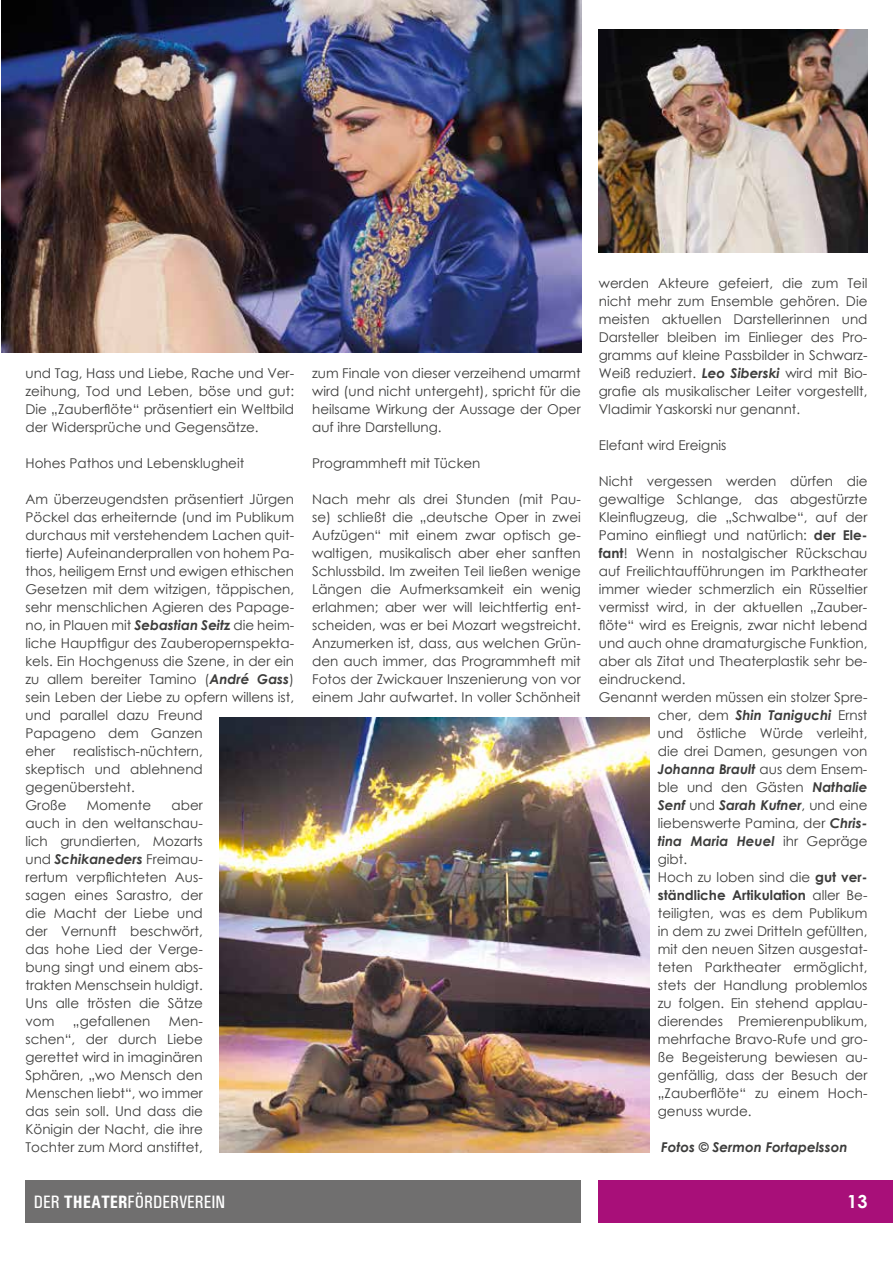
<style>
.page{position:relative;width:893px;height:1263px;background:#fff}
.page>*{position:absolute;margin:0;border:0;box-sizing:border-box;transform-origin:0 0}
.t1{font:500 condensed 18px "Univers";color:#fff}
.t2{font:700 18px "Century Gothic";color:#fff}
.t3{font:13.5px/18px "Century Gothic";color:#3c3c3b;text-align:justify}
.t4{font:italic 700 13.5px "Century Gothic";color:#3c3c3b}
.t5{font:700 13.5px "Century Gothic";color:#3c3c3b}
.s1{font-weight:700;font-style:italic}
.s2{font-weight:700}
.s3{font-weight:400;font-style:normal}
.s4{font-weight:400}
</style>
<div class="page">
<div style="left:599px;top:1180px;width:294px;height:42px;background:#a80f79"></div>
<div style="left:25px;top:1180px;width:556px;height:42px;background:#706f6f"></div>
<img style="left:599px;top:30px;width:268px;height:222px">
<img style="left:1px;top:0;width:581px;height:353px">
<img style="left:220px;top:717px;width:429px;height:435px">
<p class="t3" style="left:26px;top:364px;width:270px">und Tag, Hass und Liebe, Rache und Ver&shy;zeihung, Tod und Leben, böse und gut:<br>Die „Zauberflöte“ präsentiert ein Weltbild der Widersprüche und Gegensätze.</p>
<p class="t3" style="left:26px;top:454px;width:220px">Hohes Pathos und Lebensklugheit</p>
<p class="t3" style="left:26px;top:490px;width:270px;text-align:left">Am überzeugendsten präsentiert Jürgen Pöckel das erheiternde (und im Publikum durchaus mit verstehendem Lachen quit&shy;tierte) Aufeinanderprallen von hohem Pa&shy;thos, heiligem Ernst und ewigen ethischen Gesetzen mit dem witzigen, täppischen, sehr menschlichen Agieren des Papage&shy;no, in Plauen mit <span class="s1">Sebastian Seitz</span> die heim&shy;liche Hauptfigur des Zauberopernspekta&shy;kels. Ein Hochgenuss die Szene, in der ein zu allem bereiter Tamino (<span class="s1">André Gass</span>) sein Leben der Liebe zu opfern willens ist, und parallel dazu Freund<br>Papageno dem Ganzen<br>eher</p>
<p class="t3" style="left:26px;top:742px;width:179px;text-align:left;text-indent:48px">realistisch-nüchtern, skeptisch und ablehnend gegenübersteht.<br>Große</p>
<p class="t3" style="left:26px;top:796px;width:179px;text-indent:146px">aber auch in den weltanschau&shy;lich grundierten, Mozarts und <span class="s1">Schikaneders</span> Freimau&shy;rertum verpflichteten Aus&shy;sagen eines Sarastro, der die Macht der Liebe und der Vernunft beschwört, das hohe Lied der Verge&shy;bung singt und einem abs&shy;trakten Menschsein huldigt.<br>Uns alle trösten die Sätze vom</p>
<p class="t3" style="left:87px;top:796px;width:66px">Momente</p>
<p class="t3" style="left:73px;top:1012px;width:79px">„gefallenen</p>
<p class="t3" style="left:26px;top:1012px;width:179px;text-indent:143px">Men&shy;schen“, der durch Liebe gerettet wird in imaginären Sphären, „wo Mensch den Menschen liebt“, wo immer das sein soll. Und dass die Königin der Nacht, die ihre Tochter zum Mord anstiftet,</p>
<p class="t3" style="left:312px;top:364px;width:270px">zum Finale von dieser verzeihend umarmt wird (und nicht untergeht), spricht für die heilsame Wirkung der Aussage der Oper auf ihre Darstellung.</p>
<p class="t3" style="left:312px;top:454px;width:170px">Programmheft mit Tücken</p>
<p class="t3" style="left:312px;top:490px;width:270px">Nach mehr als drei Stunden (mit Pau&shy;se) schließt die „deutsche Oper in zwei Aufzügen“ mit einem zwar optisch ge&shy;waltigen, musikalisch aber eher sanften Schlussbild. Im zweiten Teil ließen wenige Längen die Aufmerksamkeit ein wenig erlahmen; aber wer will leichtfertig ent&shy;scheiden, was er bei Mozart wegstreicht.<br>Anzumerken ist, dass, aus welchen Grün&shy;den auch immer, das Programmheft mit Fotos der Zwickauer Inszenierung von vor einem Jahr aufwartet. In voller Schönheit</p>
<p class="t3" style="left:599px;top:274px;width:270px">werden Akteure gefeiert, die zum Teil nicht mehr zum Ensemble gehören. Die meisten aktuellen Darstellerinnen und Darsteller bleiben im Einlieger des Pro&shy;gramms auf kleine Passbilder in Schwarz-Weiß reduziert. <span class="s1">Leo Siberski</span> wird mit Bio&shy;grafie als musikalischer Leiter vorgestellt, Vladimir Yaskorski nur genannt.</p>
<p class="t3" style="left:599px;top:436px;width:129px">Elefant wird Ereignis</p>
<p class="t3" style="left:599px;top:472px;width:270px">Nicht vergessen werden dürfen die</p>
<p class="t3" style="left:599px;top:490px;width:270px">gewaltige Schlange, das abgestürzte</p>
<p class="t3" style="left:599px;top:508px;width:270px">Kleinflugzeug, die „Schwalbe“, auf der</p>
<p class="t3" style="left:599px;top:526px;width:270px">Pamino einfliegt und natürlich: <span class="s2">der Ele-</span></p>
<p class="t3" style="left:599px;top:544px;width:270px"><span class="s2">fant</span>! Wenn in nostalgischer Rückschau</p>
<p class="t3" style="left:599px;top:562px;width:270px">auf Freilichtaufführungen im Parktheater</p>
<p class="t3" style="left:599px;top:580px;width:270px">immer wieder schmerzlich ein Rüsseltier</p>
<p class="t3" style="left:599px;top:598px;width:270px">vermisst wird, in der aktuellen „Zauber-</p>
<p class="t3" style="left:599px;top:616px;width:270px">flöte“ wird es Ereignis, zwar nicht lebend</p>
<p class="t3" style="left:599px;top:634px;width:270px">und auch ohne dramaturgische Funktion,</p>
<p class="t3" style="left:599px;top:652px;width:270px">aber als Zitat und Theaterplastik sehr be-</p>
<p class="t3" style="left:599px;top:670px;width:88px">eindruckend.</p>
<p class="t3" style="left:599px;top:688px;width:270px">Genannt werden müssen ein stolzer Spre-</p>
<p class="t3" style="left:658px;top:706px;width:211px">cher, dem <span class="s1">Shin Taniguchi</span> Ernst</p>
<p class="t3" style="left:658px;top:724px;width:211px">und östliche Würde verleiht,</p>
<p class="t3" style="left:658px;top:742px;width:211px">die drei Damen, gesungen von</p>
<p class="t4" style="left:658px;top:759px;width:211px">Johanna Brault <span class="s3">aus dem Ensem-</span></p>
<p class="t3" style="left:658px;top:778px;width:211px">ble und den Gästen <span class="s1">Nathalie</span></p>
<p class="t4" style="left:658px;top:795px;width:211px">Senf <span class="s3">und</span> Sarah Kufner<span class="s3">, und eine</span></p>
<p class="t3" style="left:658px;top:814px;width:211px">liebenswerte Pamina, der <span class="s1">Chris-</span></p>
<p class="t4" style="left:658px;top:831px;width:211px">tina Maria Heuel <span class="s3">ihr Gepräge</span></p>
<p class="t3" style="left:658px;top:850px;width:31px">gibt.</p>
<p class="t3" style="left:658px;top:868px;width:211px">Hoch zu loben sind die <span class="s2">gut ver-</span></p>
<p class="t5" style="left:658px;top:885px;width:211px">ständliche Artikulation <span class="s4">aller Be-</span></p>
<p class="t3" style="left:658px;top:904px;width:211px">teiligten, was es dem Publikum</p>
<p class="t3" style="left:658px;top:922px;width:211px">in dem zu zwei Dritteln gefüllten,</p>
<p class="t3" style="left:658px;top:940px;width:211px">mit den neuen Sitzen ausgestat-</p>
<p class="t3" style="left:658px;top:958px;width:211px">teten Parktheater ermöglicht,</p>
<p class="t3" style="left:658px;top:976px;width:211px">stets der Handlung problemlos</p>
<p class="t3" style="left:658px;top:994px;width:211px">zu folgen. Ein stehend applau-</p>
<p class="t3" style="left:658px;top:1012px;width:211px">dierendes Premierenpublikum,</p>
<p class="t3" style="left:658px;top:1030px;width:211px">mehrfache Bravo-Rufe und gro-</p>
<p class="t3" style="left:658px;top:1048px;width:211px">ße Begeisterung bewiesen au-</p>
<p class="t3" style="left:658px;top:1066px;width:211px">genfällig, dass der Besuch der</p>
<p class="t3" style="left:658px;top:1084px;width:211px">„Zauberflöte“ zu einem Hoch-</p>
<p class="t3" style="left:658px;top:1102px;width:95px">genuss wurde.</p>
<p class="t4" style="left:661px;top:1136px;width:188px">Fotos © Sermon Fortapelsson</p>
<h1 class="t1" style="left:34px;top:1191px;width:193px">DER <span class="s2">THEATER</span>FÖRDERVEREIN</h1>
<h1 class="t2" style="left:847px;top:1188px;width:22px">13</h1>
</div>
